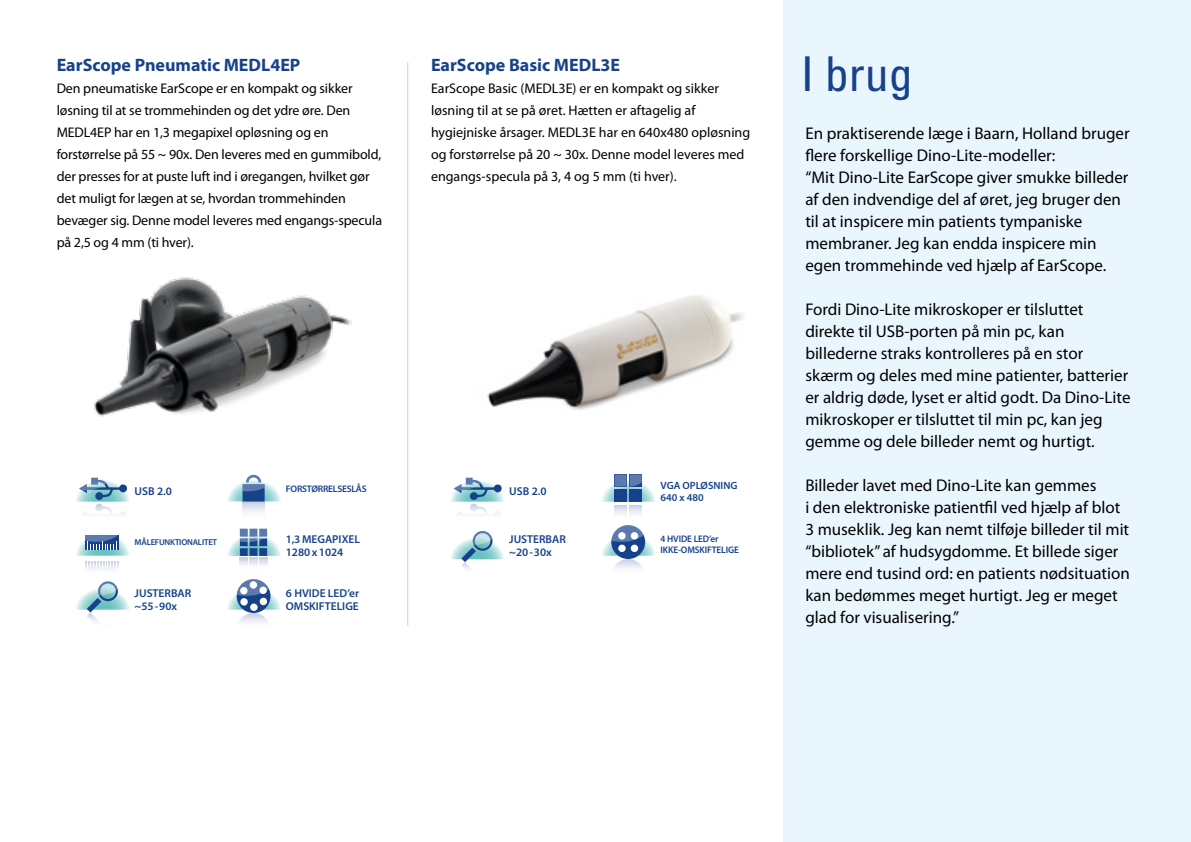
<style>
.page{position:relative;width:1191px;height:842px;background:#fff}
.page>*{position:absolute;margin:0;border:0;box-sizing:border-box;transform-origin:0 0}
.t1{font:condensed 48px "Univers LT Std";color:#17428b}
.t2{font:700 18px "Myriad Pro";color:#17428b}
.t3{font:17px/22px "Myriad Pro";color:#000}
.t4{font:14px/22px "Myriad Pro";letter-spacing:-.01em;color:#000}
.t5{font:600 11.4px/12.2px "Myriad Pro";color:#17428b}
.t6{font:600 10.6px/12.2px "Myriad Pro";color:#17428b}
.t7{font:600 9.6px/11.4px "Myriad Pro";letter-spacing:-.01em;color:#17428b}
.t8{font:600 8.6px "Myriad Pro";letter-spacing:-.025em;color:#17428b}
</style>
<div class="page">
<hr style="left:407px;top:62px;width:1px;height:564px;background:#bce4fa">
<div style="left:784px;top:0;width:407px;height:842px;background:#eaf6fe"></div>
<img style="left:487px;top:295px;width:257px;height:115px">
<svg style="left:227px;top:529px;width:54px;height:36px"></svg>
<svg style="left:227px;top:579px;width:54px;height:43px"></svg>
<div style="left:86px;top:561px;width:33px;height:12px;background:#f8f9fb"></div>
<svg style="left:76px;top:534px;width:53px;height:35px"></svg>
<svg style="left:76px;top:581px;width:53px;height:41px"></svg>
<svg style="left:242px;top:501px;width:23px;height:11px"></svg>
<svg style="left:227px;top:475px;width:54px;height:26px"></svg>
<svg style="left:76px;top:478px;width:53px;height:36px"></svg>
<img style="left:94px;top:277px;width:257px;height:140px">
<svg style="left:602px;top:474px;width:53px;height:40px"></svg>
<svg style="left:602px;top:525px;width:53px;height:43px"></svg>
<svg style="left:451px;top:531px;width:53px;height:38px"></svg>
<svg style="left:451px;top:478px;width:53px;height:36px"></svg>
<p class="t2" style="left:57px;top:55px;width:245px">EarScope Pneumatic MEDL4EP</p>
<p class="t4" style="left:57px;top:78px;width:327px">Den pneumatiske EarScope er en kompakt og sikker løsning til at se trommehinden og det ydre øre. Den MEDL4EP har en 1,3 megapixel opløsning og en forstørrelse på 55 ~ 90x. Den leveres med en gummibold, der presses for at puste luft ind i øregangen, hvilket gør det muligt for lægen at se, hvordan trommehinden bevæger sig. Denne model leveres med engangs-specula på 2,5 og 4 mm (ti hver).</p>
<p class="t2" style="left:431px;top:55px;width:191px">EarScope Basic MEDL3E</p>
<p class="t4" style="left:431px;top:78px;width:321px">EarScope Basic (MEDL3E) er en kompakt og sikker løsning til at se på øret. Hætten er aftagelig af hygiejniske årsager. MEDL3E har en 640x480 opløsning og forstørrelse på 20 ~ 30x. Denne model leveres med engangs-specula på 3, 4 og 5 mm (ti hver).</p>
<p class="t5" style="left:135px;top:485px;width:39px">USB 2.0</p>
<p class="t7" style="left:286px;top:483px;width:82px">FORSTØRRELSESLÅS</p>
<p class="t6" style="left:660px;top:479px;width:78px">VGA OPLØSNING<br>640 x 480</p>
<p class="t7" style="left:660px;top:533px;width:80px">4 HVIDE LED’er<br>IKKE-OMSKIFTELIGE</p>
<p class="t5" style="left:509px;top:485px;width:39px">USB 2.0</p>
<p class="t5" style="left:509px;top:533px;width:58px">JUSTERBAR ~20-30x</p>
<p class="t5" style="left:286px;top:533px;width:76px">1,3 MEGAPIXEL<br>1280x1024</p>
<p class="t5" style="left:286px;top:587px;width:75px">6 HVIDE LED’er<br>OMSKIFTELIGE</p>
<p class="t8" style="left:135px;top:537px;width:84px">MÅLEFUNKTIONALITET</p>
<p class="t5" style="left:135px;top:587px;width:58px">JUSTERBAR ~55-90x</p>
<h1 class="t1" style="left:801px;top:44px;width:113px">I brug</h1>
<p class="t3" style="left:805px;top:123px;width:326px">En praktiserende læge i Baarn, Holland bruger flere forskellige Dino-Lite-modeller:<br>“Mit Dino-Lite EarScope giver smukke billeder af den indvendige del af øret, jeg bruger den til at inspicere min patients tympaniske membraner. Jeg kan endda inspicere min egen trommehinde ved hjælp af EarScope.</p>
<p class="t3" style="left:805px;top:299px;width:327px">Fordi Dino-Lite mikroskoper er tilsluttet direkte til USB-porten på min pc, kan billederne straks kontrolleres på en stor skærm og deles med mine patienter, batterier er aldrig døde, lyset er altid godt. Da Dino-Lite mikroskoper er tilsluttet til min pc, kan jeg gemme og dele billeder nemt og hurtigt.</p>
<p class="t3" style="left:805px;top:475px;width:326px">Billeder lavet med Dino-Lite kan gemmes<br>i den elektroniske patientfil ved hjælp af blot 3 museklik. Jeg kan nemt tilføje billeder til mit “bibliotek” af hudsygdomme. Et billede siger mere end tusind ord: en patients nødsituation kan bedømmes meget hurtigt. Jeg er meget glad for visualisering.”</p>
</div>
